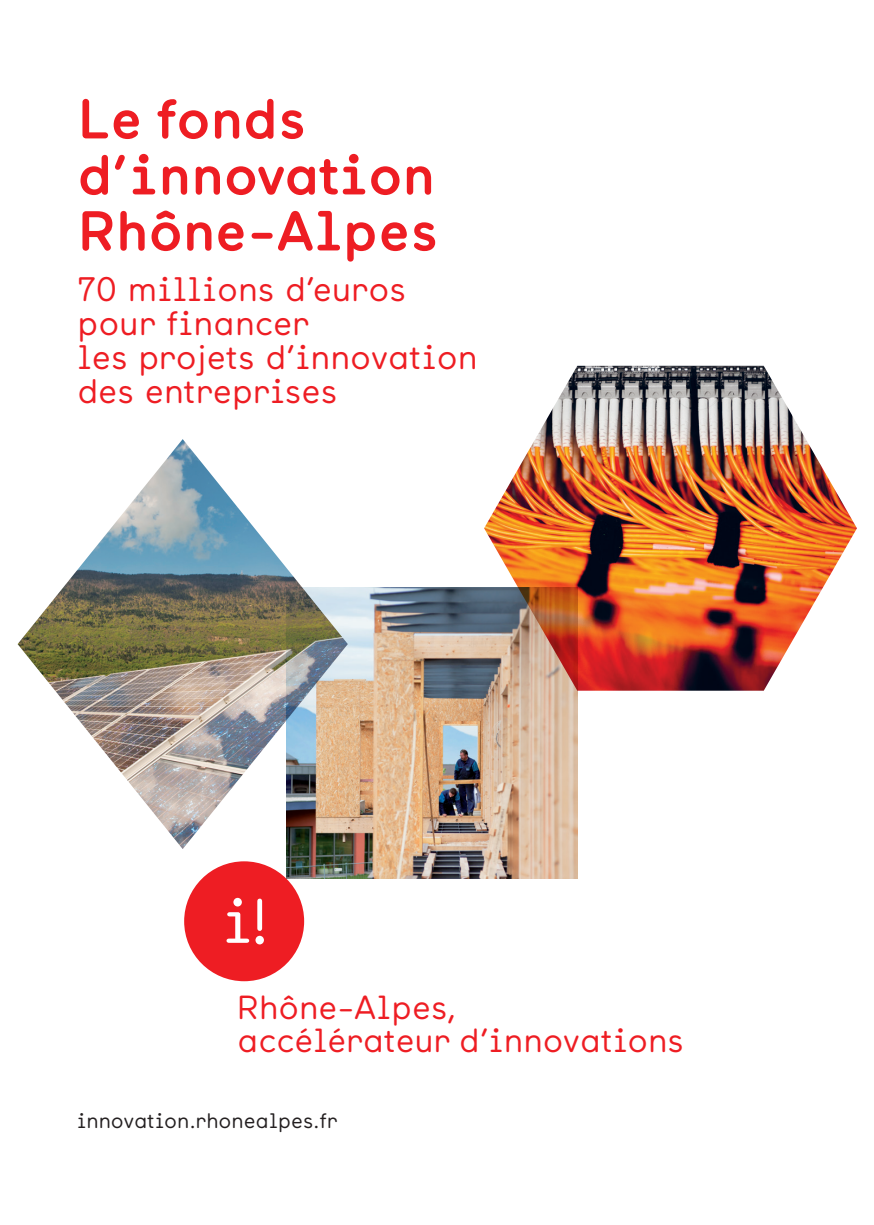
<style>
.page{position:relative;width:874px;height:1225px;background:#fff}
.page>*{position:absolute;margin:0;border:0;box-sizing:border-box;transform-origin:0 0}
.t1{font:500 56px/56px "Maax Rounded SRI";color:#ee1d23}
.t2{font:34px/34px "Maax Rounded SRI";color:#ee1d23}
.t3{font:33.4px/33.4px "Maax Rounded SRI";color:#ee1d23}
.t4{font:21px "Maax Rounded SRI";color:#231f20}
</style>
<div class="page">
<img style="left:286px;top:587px;width:291px;height:291px">
<div style="left:184px;top:861px;width:120px;height:120px;background:#ee1d23;border-radius:50%"></div>
<svg style="left:226px;top:912px;width:23px;height:31px"></svg>
<div style="left:255px;top:935px;width:9px;height:9px;background:#fff;border-radius:50%"></div>
<div style="left:257px;top:898px;width:5px;height:33px;background:#fff;border-radius:3px"></div>
<div style="left:233px;top:898px;width:9px;height:8px;background:#fff;border-radius:50%"></div>
<img style="left:484px;top:366px;width:372px;height:324px">
<img style="left:18px;top:439px;width:329px;height:410px">
<h1 class="t1" style="left:77px;top:91px;width:361px">Le fonds d’innovation<br>Rhône-Alpes</h1>
<p class="t2" style="left:77px;top:272px;width:401px">70 millions d’euros pour financer<br>les projets d’innovation des entreprises</p>
<p class="t3" style="left:237px;top:990px;width:448px">Rhône-Alpes,<br>accélérateur d’innovations</p>
<p class="t4" style="left:77px;top:1109px;width:262px">innovation.rhonealpes.fr</p>
</div>
